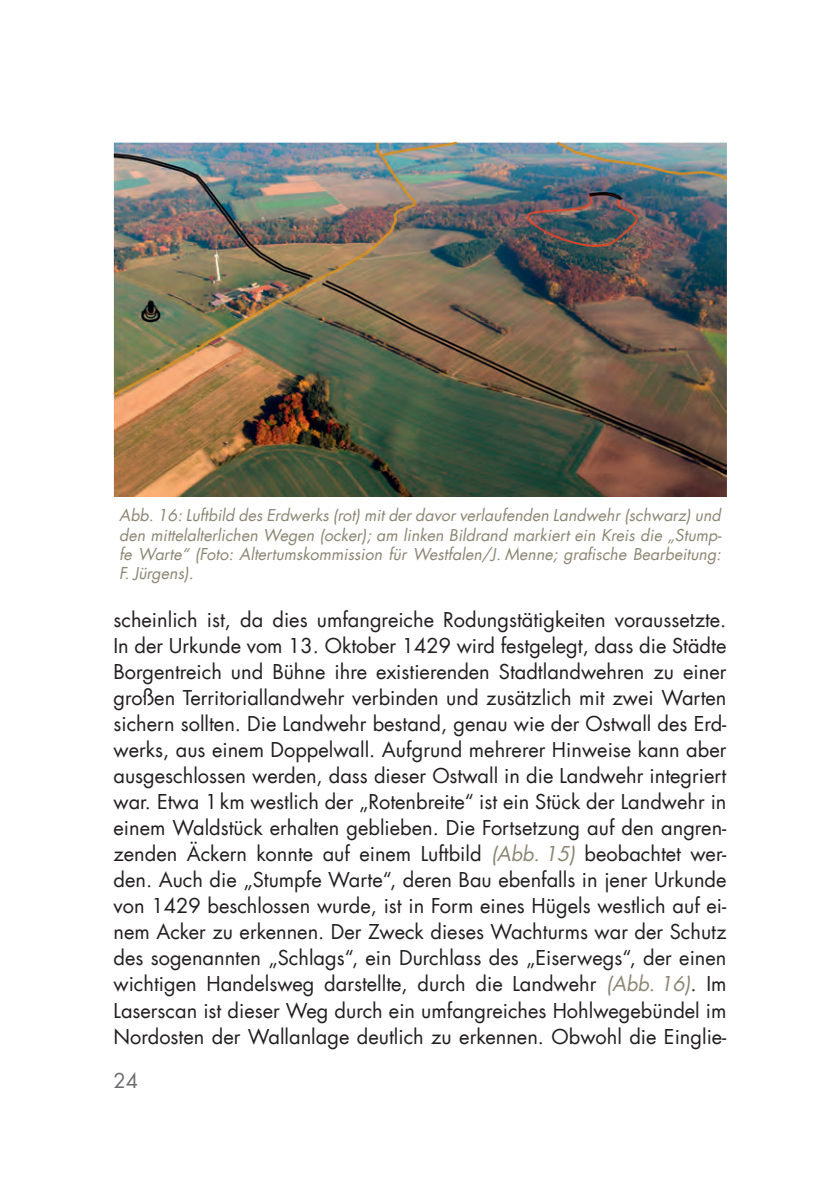
<style>
.page{position:relative;width:840px;height:1191px;background:#fff}
.page>*{position:absolute;margin:0;border:0;box-sizing:border-box;transform-origin:0 0}
.t1{font:20px/26px "Futura Com";color:#231f20;text-align:justify}
.t2{font:20px "Futura Com";color:#6c6d70}
.t3{font:italic 16px/19.2px "Futura Com";color:#8c8673;text-align:justify}
.s1{font-style:italic;color:#8c8673}
</style>
<div class="page">
<img style="left:113px;top:142px;width:613px;height:355px">
<p class="t3" style="left:119px;top:506px;width:603px">Abb. 16: Luftbild des Erdwerks (rot) mit der davor verlaufenden Landwehr (schwarz) und den mittelalterlichen Wegen (ocker); am linken Bildrand markiert ein Kreis die „Stump&shy;fe Warte“ (Foto: Altertumskommission für Westfalen/J. Menne; grafische Bearbeitung:<br>F. Jürgens).</p>
<p class="t1" style="left:113px;top:606px;width:614px">scheinlich ist, da dies umfangreiche Rodungstätigkeiten voraussetzte.<br>In der Urkunde vom 13. Oktober 1429 wird festgelegt, dass die Städte Borgentreich und Bühne ihre existierenden Stadtlandwehren zu einer großen Territoriallandwehr verbinden und zusätzlich mit zwei Warten sichern sollten. Die Landwehr bestand, genau wie der Ostwall des Erd&shy;werks, aus einem Doppelwall. Aufgrund mehrerer Hinweise kann aber ausgeschlossen werden, dass dieser Ostwall in die Landwehr integriert war. Etwa 1km westlich der „Rotenbreite“ ist ein Stück der Landwehr in einem Waldstück erhalten geblieben. Die Fortsetzung auf den angren&shy;zenden Äckern konnte auf einem Luftbild <span class="s1">(Abb. 15)</span> beobachtet wer&shy;den. Auch die „Stumpfe Warte“, deren Bau ebenfalls in jener Urkunde von 1429 beschlossen wurde, ist in Form eines Hügels westlich auf ei&shy;nem Acker zu erkennen. Der Zweck dieses Wachturms war der Schutz des sogenannten „Schlags“, ein Durchlass des „Eiserwegs“, der einen wichtigen Handelsweg darstellte, durch die Landwehr <span class="s1">(Abb. 16)</span>. Im Laserscan ist dieser Weg durch ein umfangreiches Hohlwegebündel im Nordosten der Wallanlage deutlich zu erkennen. Obwohl die Einglie-</p>
<p class="t2" style="left:113px;top:1067px;width:26px">24</p>
</div>
